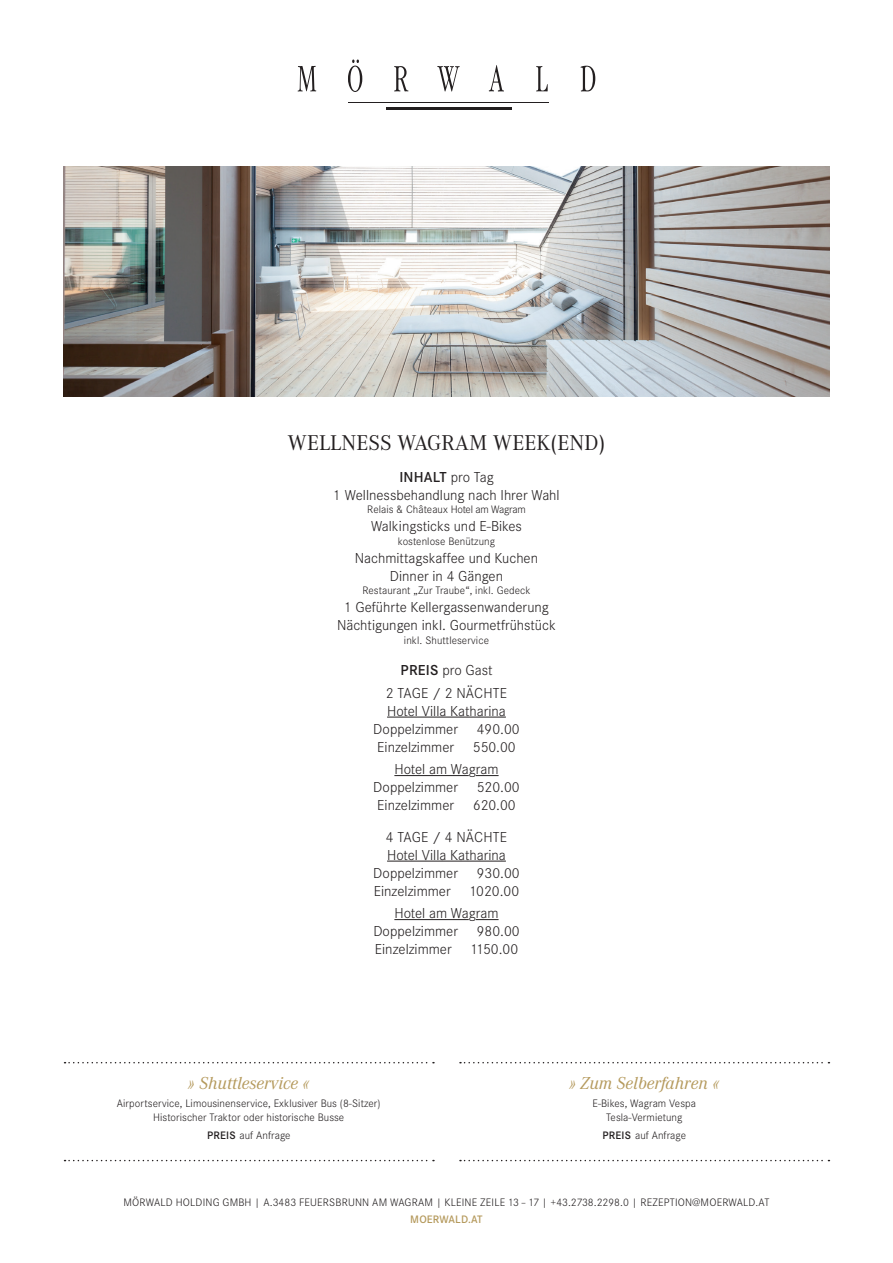
<style>
.page{position:relative;width:893px;height:1263px;background:#fff}
.page>*{position:absolute;margin:0;border:0;box-sizing:border-box;transform-origin:0 0}
.t1{font:22.2px "Corporate A";color:#231f20}
.t2{font:italic 18px "Corporate A";color:#b59a5d}
.t3{font:300 15px/18px "Corporate S";color:#231f20}
.t4{font:300 11.25px/13.5px "Corporate S";letter-spacing:.005em;color:#231f20;text-align:center}
.t5{font:600 11.25px "Corporate S";letter-spacing:.015em;color:#b59a5d}
.s1{font-weight:600}
</style>
<div class="page">
<svg style="left:298px;top:60px;width:297px;height:32px"></svg>
<hr style="left:348px;top:103px;width:201px;height:1px;background:#231f20">
<hr style="left:386px;top:107px;width:126px;height:3px;background:#231f20">
<img style="left:64px;top:167px;width:765px;height:229px">
<hr style="left:387px;top:717px;width:119px;height:1px;background:#231f20">
<hr style="left:394px;top:775px;width:75px;height:1px;background:#231f20">
<svg style="left:476px;top:775px;width:23px;height:1px"></svg>
<hr style="left:387px;top:861px;width:119px;height:1px;background:#231f20">
<hr style="left:394px;top:919px;width:75px;height:1px;background:#231f20">
<svg style="left:476px;top:919px;width:23px;height:1px"></svg>
<svg style="left:460px;top:1062px;width:369px;height:1px"></svg>
<svg style="left:460px;top:1160px;width:369px;height:1px"></svg>
<svg style="left:65px;top:1062px;width:369px;height:1px"></svg>
<svg style="left:65px;top:1160px;width:369px;height:1px"></svg>
<h1 class="t1" style="left:288px;top:431px;width:319px">WELLNESS WAGRAM WEEK(END)</h1>
<p class="t3" style="left:333px;top:468px;width:228px;text-align:center"><span class="s1">INHALT</span> pro Tag<br>1 Wellnessbehandlung nach Ihrer Wahl</p>
<p class="t4" style="left:367px;top:503px;width:160px">Relais &amp; Châteaux Hotel am Wagram</p>
<p class="t3" style="left:371px;top:517px;width:152px">Walkingsticks und E-Bikes</p>
<p class="t4" style="left:398px;top:534px;width:99px">kostenlose Benützung</p>
<p class="t3" style="left:355px;top:549px;width:185px;text-align:center">Nachmittagskaffee und Kuchen<br>Dinner in 4 Gängen</p>
<p class="t4" style="left:362px;top:584px;width:170px">Restaurant „Zur Traube“, inkl. Gedeck</p>
<p class="t3" style="left:337px;top:598px;width:220px;text-align:center">1 Geführte Kellergassenwanderung<br>Nächtigungen inkl. Gourmetfrühstück</p>
<p class="t4" style="left:404px;top:633px;width:87px">inkl. Shuttleservice</p>
<p class="t3" style="left:386px;top:659px;width:123px;line-height:22.5px;text-align:center"><span class="s1">PREIS</span> pro Gast<br>2 TAGE / 2 NÄCHTE</p>
<p class="t3" style="left:373px;top:702px;width:134px;text-indent:14px">Hotel Villa Katharina<br>Doppelzimmer</p>
<p class="t3" style="left:477px;top:720px;width:44px">490.00</p>
<p class="t3" style="left:377px;top:738px;width:78px">Einzelzimmer</p>
<p class="t3" style="left:394px;top:735px;width:123px;line-height:22.5px;text-indent:78px">550.00<br>Hotel am Wagram</p>
<p class="t3" style="left:373px;top:778px;width:86px">Doppelzimmer</p>
<p class="t3" style="left:477px;top:778px;width:44px">520.00</p>
<p class="t3" style="left:377px;top:796px;width:78px">Einzelzimmer</p>
<p class="t3" style="left:386px;top:789px;width:132px;line-height:31.5px;text-indent:87px">620.00<br>4 TAGE / 4 NÄCHTE</p>
<p class="t3" style="left:373px;top:846px;width:134px;text-indent:14px">Hotel Villa Katharina<br>Doppelzimmer</p>
<p class="t3" style="left:477px;top:864px;width:44px">930.00</p>
<p class="t3" style="left:374px;top:882px;width:78px">Einzelzimmer</p>
<p class="t3" style="left:394px;top:879px;width:126px;line-height:22.5px;text-indent:75px">1020.00<br>Hotel am Wagram</p>
<p class="t3" style="left:373px;top:922px;width:86px">Doppelzimmer</p>
<p class="t3" style="left:477px;top:922px;width:44px">980.00</p>
<p class="t3" style="left:375px;top:940px;width:78px">Einzelzimmer</p>
<p class="t3" style="left:470px;top:940px;width:49px">1150.00</p>
<p class="t2" style="left:188px;top:1073px;width:123px">» Shuttleservice «</p>
<p class="t4" style="left:117px;top:1097px;width:265px">Airportservice, Limousinenservice, Exklusiver Bus (8-Sitzer)<br>Historischer Traktor oder historische Busse</p>
<p class="t4" style="left:207px;top:1128px;width:85px"><span class="s1">PREIS</span> auf Anfrage</p>
<p class="t2" style="left:569px;top:1073px;width:152px">» Zum Selberfahren «</p>
<p class="t4" style="left:592px;top:1097px;width:105px">E-Bikes, Wagram Vespa<br>Tesla-Vermietung</p>
<p class="t4" style="left:602px;top:1128px;width:85px"><span class="s1">PREIS</span> auf Anfrage</p>
<p class="t4" style="left:124px;top:1196px;width:647px">MÖRWALD HOLDING GMBH | A.3483 FEUERSBRUNN AM WAGRAM | KLEINE ZEILE 13 – 17 | +43.2738.2298.0 | REZEPTION@MOERWALD.AT</p>
<p class="t5" style="left:410px;top:1213px;width:74px">MOERWALD.AT</p>
</div>
